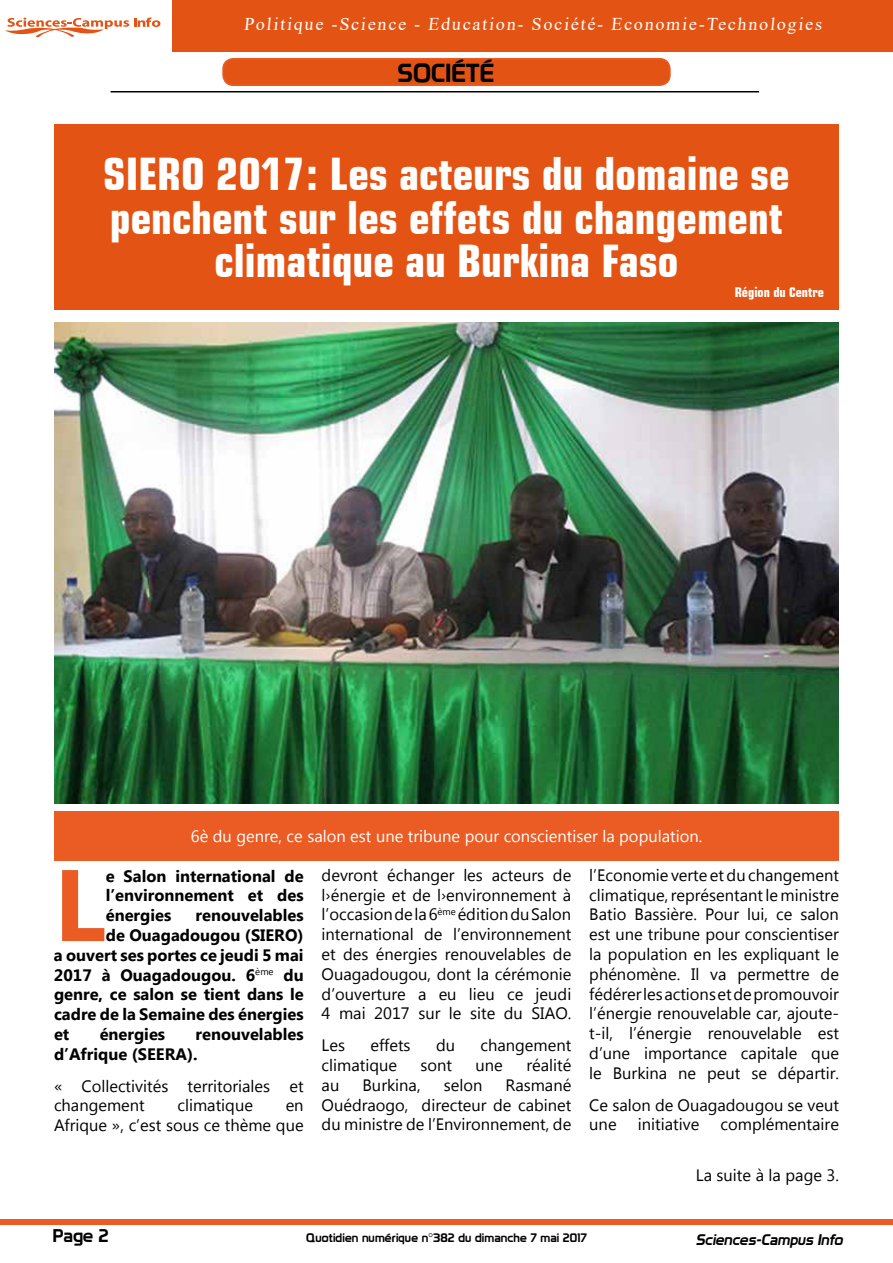
<style>
.page{position:relative;width:893px;height:1263px;background:#fff}
.page>*{position:absolute;margin:0;border:0;box-sizing:border-box;transform-origin:0 0}
.t1{font:700 101.4px "Myanmar Text";color:#ea5c24}
.t2{font:700 condensed 45px/43.5px "Square 721 BT";color:#fff;text-align:center}
.t3{font:25.5px "Prototype";color:#000}
.t4{font:18px "Times New Roman";color:#fff}
.t5{font:18px "Prototype";color:#000}
.t6{font:16.5px/19.8px "Myanmar Text";color:#000;text-align:justify}
.t7{font:700 16.5px/19.8px "Myanmar Text";color:#000;text-align:justify}
.t8{font:16.5px "Myanmar Text";color:#fff}
.t9{font:italic 15px "Prototype";color:#000}
.t10{font:700 condensed 13.5px "Square 721 BT";color:#fff}
.t11{font:12px "Prototype";letter-spacing:.01em;color:#000}
</style>
<div class="page">
<div style="left:1px;top:1219px;width:892px;height:6px;background:#ea5c24"></div>
<hr style="left:111px;top:91px;width:648px;height:1px;background:#000">
<div style="left:223px;top:59px;width:447px;height:26px;background:#e35414;border-radius:10px"></div>
<div style="left:222px;top:58px;width:449px;height:28px;border:2px solid #ea5c24;border-radius:10px"></div>
<svg style="left:5px;top:18px;width:155px;height:19px"></svg>
<div style="left:172px;top:0;width:721px;height:52px;background:#e35414"></div>
<div style="left:54px;top:124px;width:785px;height:185px;background:#e35414"></div>
<img style="left:54px;top:322px;width:785px;height:482px">
<div style="left:54px;top:811px;width:785px;height:50px;background:#ea5c24"></div>
<p class="t4" style="left:244px;top:11px;width:582px">Politique -Science - Education- Société- Economie-Technologies</p>
<h3 class="t3" style="left:398px;top:58px;width:98px">SOCIÉTÉ</h3>
<h2 class="t2" style="left:103px;top:152px;width:688px">SIERO 2017: Les acteurs du domaine se penchent sur les effets du changement climatique au Burkina Faso</h2>
<p class="t10" style="left:735px;top:284px;width:91px">Région du Centre</p>
<p class="t8" style="left:191px;top:826px;width:513px">6è du genre, ce salon est une tribune pour conscientiser la population.</p>
<h1 class="t1" style="left:54px;top:847px;width:53px">L</h1>
<p class="t7" style="left:106px;top:866px;width:199px">e Salon international de l’environnement et des énergies</p>
<p class="t7" style="left:196px;top:906px;width:110px">renouvelables</p>
<p class="t7" style="left:106px;top:925px;width:199px">de Ouagadougou (SIERO)</p>
<p class="t7" style="left:54px;top:945px;width:251px">a ouvert ses portes ce jeudi 5 mai</p>
<p class="t7" style="left:54px;top:965px;width:251px">2017 à Ouagadougou. 6<sup>ème</sup> du</p>
<p class="t7" style="left:54px;top:985px;width:251px">genre, ce salon se tient dans le</p>
<p class="t7" style="left:54px;top:1005px;width:251px">cadre de la Semaine des énergies</p>
<p class="t7" style="left:54px;top:1024px;width:17px">et</p>
<p class="t7" style="left:100px;top:1024px;width:67px">énergies</p>
<p class="t7" style="left:54px;top:1024px;width:251px;text-indent:142px">renouvelables d’Afrique (SEERA).</p>
<p class="t6" style="left:54px;top:1076px;width:251px">« Collectivités territoriales et changement</p>
<p class="t6" style="left:177px;top:1096px;width:77px">climatique</p>
<p class="t6" style="left:54px;top:1096px;width:251px;text-align:right">en<br>Afrique », c’est sous ce thème que</p>
<p class="t6" style="left:322px;top:865px;width:251px">devront échanger les acteurs de l›énergie et de l›environnement à l’occasion de la 6<sup>ème</sup> édition du Salon international de l’environnement et des énergies renouvelables de Ouagadougou, dont la cérémonie d’ouverture a eu lieu ce jeudi 4 mai 2017 sur le site du SIAO.</p>
<p class="t6" style="left:322px;top:1035px;width:25px">Les</p>
<p class="t6" style="left:370px;top:1035px;width:42px">effets</p>
<p class="t6" style="left:436px;top:1035px;width:21px">du</p>
<p class="t6" style="left:480px;top:1035px;width:92px">changement</p>
<p class="t6" style="left:322px;top:1055px;width:77px">climatique</p>
<p class="t6" style="left:421px;top:1055px;width:33px">sont</p>
<p class="t6" style="left:476px;top:1055px;width:29px">une</p>
<p class="t6" style="left:526px;top:1055px;width:46px">réalité</p>
<p class="t6" style="left:322px;top:1075px;width:19px">au</p>
<p class="t6" style="left:363px;top:1075px;width:60px">Burkina,</p>
<p class="t6" style="left:444px;top:1075px;width:40px">selon</p>
<p class="t6" style="left:322px;top:1075px;width:251px;text-indent:184px">Rasmané Ouédraogo, directeur de cabinet du ministre de l’Environnement, de</p>
<p class="t6" style="left:589px;top:865px;width:251px">l’Economie verte et du changement climatique, représentant le ministre Batio Bassière. Pour lui, ce salon est une tribune pour conscientiser la population en les expliquant le phénomène. Il va permettre de fédérer les actions et de promouvoir l’énergie renouvelable car, ajoute&shy;t-il, l’énergie renouvelable est d’une importance capitale que le Burkina ne peut se départir.</p>
<p class="t6" style="left:589px;top:1095px;width:251px">Ce salon de Ouagadougou se veut une</p>
<p class="t6" style="left:638px;top:1115px;width:63px">initiative</p>
<p class="t6" style="left:721px;top:1115px;width:120px">complémentaire</p>
<p class="t6" style="left:696px;top:1165px;width:145px">La suite à la page 3.</p>
<p class="t5" style="left:53px;top:1225px;width:57px">Page 2</p>
<p class="t11" style="left:306px;top:1230px;width:282px">Quotidien numérique n°382 du dimanche 7 mai 2017</p>
<p class="t9" style="left:696px;top:1231px;width:152px">Sciences-Campus Info</p>
</div>
